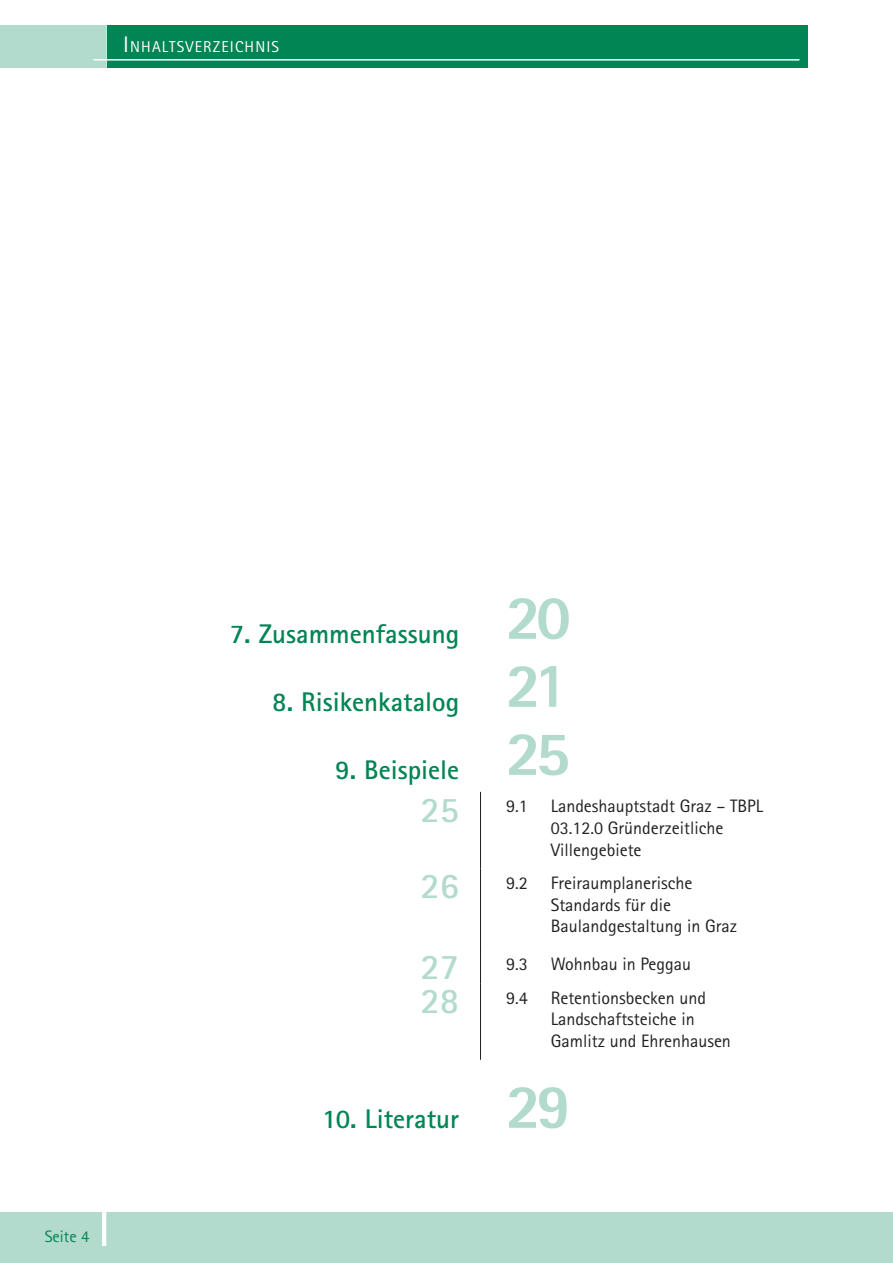
<style>
.page{position:relative;width:893px;height:1263px;background:#fff}
.page>*{position:absolute;margin:0;border:0;box-sizing:border-box;transform-origin:0 0}
.t1{font:800 63px "Rotis Sans Serif Std";letter-spacing:-.085em;color:#b2dbcd}
.t2{font:700 36px "Rotis Sans Serif Std";color:#b2dbcd}
.t3{font:700 27px "Rotis Sans Serif Std";color:#028554}
.t4{font:18px/21.6px "Rotis Sans Serif Std";color:#231f20}
.t5{font:16.5px "Rotis Sans Serif Std";color:#028554}
.t6{font:15.75px "Rotis Sans Serif Std";letter-spacing:.07em;color:#fff}
.s1{font-size:22.5px}
</style>
<div class="page">
<div style="left:106px;top:26px;width:702px;height:42px;background:#028554"></div>
<div style="left:0;top:26px;width:106px;height:42px;background:#b2dbcd"></div>
<hr style="left:94px;top:59px;width:705px;height:2px;background:#fff">
<div style="left:0;top:1212px;width:893px;height:51px;background:#b2dbcd"></div>
<hr style="left:102px;top:1208px;width:4px;height:38px;background:#fff">
<hr style="left:480px;top:792px;width:1px;height:76px;background:#231f20">
<hr style="left:480px;top:868px;width:1px;height:77px;background:#231f20">
<hr style="left:480px;top:945px;width:1px;height:38px;background:#231f20">
<hr style="left:480px;top:983px;width:1px;height:77px;background:#231f20">
<p class="t6" style="left:123px;top:38px;width:157px"><span class="s1">I</span>NHALTSVERZEI CHNIS</p>
<p class="t5" style="left:45px;top:1226px;width:46px">Seite 4</p>
<h3 class="t3" style="left:230px;top:617px;width:231px">7. Zusammenfassung</h3>
<h3 class="t3" style="left:272px;top:685px;width:188px">8. Risikenkatalog</h3>
<h3 class="t3" style="left:335px;top:753px;width:125px">9. Beispiele</h3>
<h1 class="t1" style="left:506px;top:577px;width:67px">20</h1>
<h1 class="t1" style="left:506px;top:645px;width:64px">21</h1>
<h1 class="t1" style="left:506px;top:713px;width:66px">25</h1>
<h2 class="t2" style="left:421px;top:787px;width:40px">25</h2>
<p class="t4" style="left:506px;top:795px;width:23px">9.1</p>
<p class="t4" style="left:551px;top:795px;width:214px">Landeshauptstadt Graz – TBPL<br>03.12.0 Gründerzeitliche<br>Villengebiete</p>
<h2 class="t2" style="left:421px;top:863px;width:40px">26</h2>
<p class="t4" style="left:506px;top:872px;width:23px">9.2</p>
<p class="t4" style="left:551px;top:872px;width:188px">Freiraumplanerische<br>Standards für die<br>Baulandgestaltung in Graz</p>
<h2 class="t2" style="left:421px;top:944px;width:40px">27</h2>
<p class="t4" style="left:506px;top:953px;width:23px">9.3</p>
<p class="t4" style="left:551px;top:953px;width:142px">Wohnbau in Peggau</p>
<h2 class="t2" style="left:421px;top:978px;width:40px">28</h2>
<p class="t4" style="left:506px;top:987px;width:23px">9.4</p>
<p class="t4" style="left:551px;top:987px;width:182px">Retentionsbecken und<br>Landschaftsteiche in<br>Gamlitz und Ehrenhausen</p>
<h3 class="t3" style="left:322px;top:1101px;width:138px">10. Literatur</h3>
<h1 class="t1" style="left:506px;top:1066px;width:66px">29</h1>
</div>
